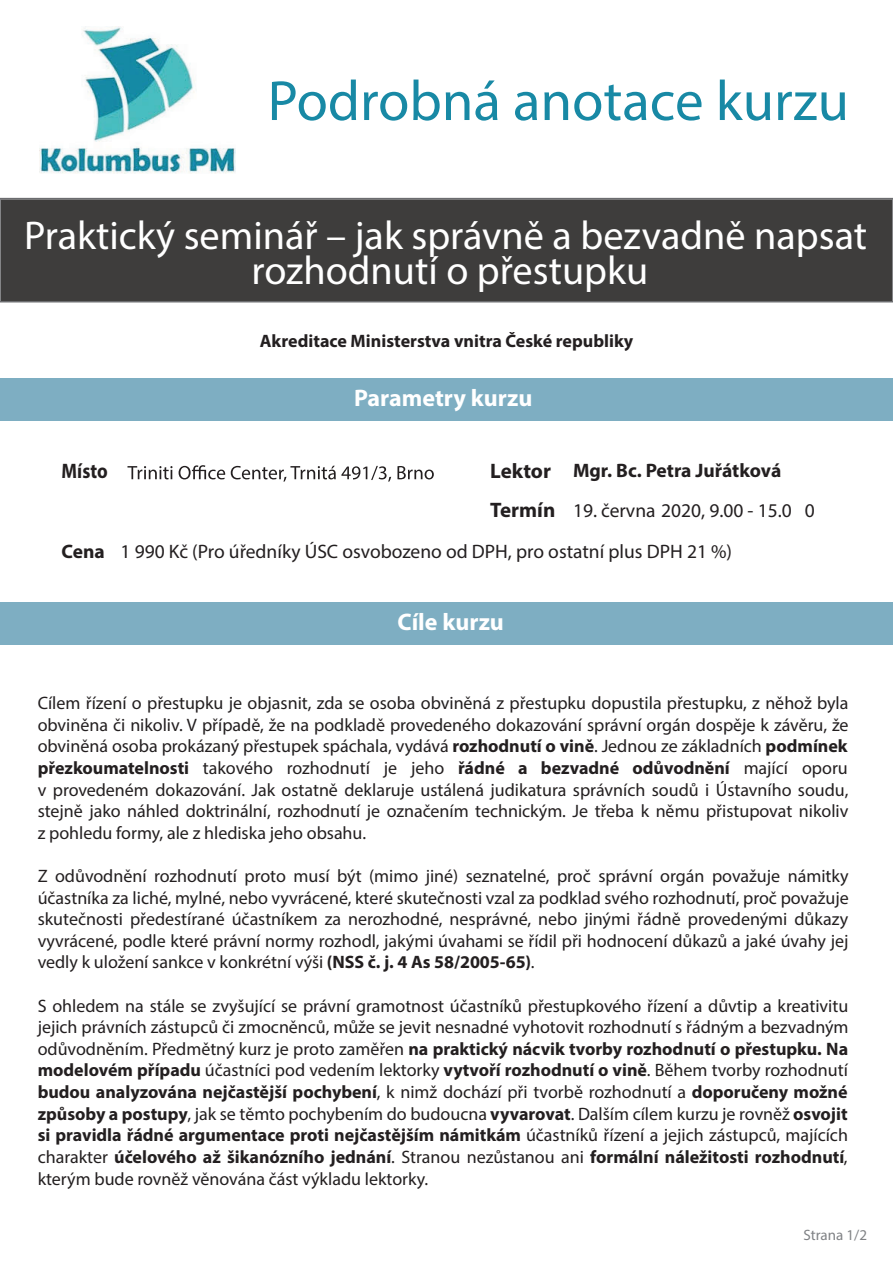
<style>
.page{position:relative;width:893px;height:1263px;background:#fff}
.page>*{position:absolute;margin:0;border:0;box-sizing:border-box;transform-origin:0 0}
.t1{font:57px "Myriad Pro";color:#1889a5}
.t2{font:40.2px/35.4px "Myriad Pro";color:#fff;text-align:center}
.t3{font:700 24px "Myriad Pro";color:#fff}
.t4{font:700 21px/39px "Myriad Pro";color:#231f20}
.t5{font:700 21px "Myriad Pro";color:#231f20;scale:.88 1}
.t6{font:19.5px "Myriad Pro";color:#231f20}
.t7{font:700 19.5px "Myriad Pro";color:#231f20}
.t8{font:18px/21.6px "Myriad Pro";color:#231f20;text-align:justify}
.t9{font:700 18px "Myriad Pro";color:#231f20}
.t10{font:15px "Myriad Pro";color:#808285}
.s1{font-weight:700}
</style>
<div class="page">
<div style="left:0;top:198px;width:893px;height:104px;background:#3e3d3c"></div>
<div style="left:0;top:379px;width:893px;height:42px;background:#7eaec2"></div>
<svg style="left:127px;top:465px;width:307px;height:17px"></svg>
<div style="left:0;top:603px;width:893px;height:42px;background:#7eaec2"></div>
<img style="left:39px;top:26px;width:197px;height:147px">
<h1 class="t1" style="left:268px;top:66px;width:583px">Podrobná anotace kurzu</h1>
<h2 class="t2" style="left:24px;top:217px;width:845px">Praktický seminář – jak správně a bezvadně napsat rozhodnutí o přestupku</h2>
<p class="t9" style="left:260px;top:330px;width:375px">Akreditace Ministerstva vnitra České republiky</p>
<h3 class="t3" style="left:354px;top:382px;width:180px">Parametry kurzu</h3>
<p class="t5" style="left:62px;top:457px;width:54px">Místo</p>
<p class="t4" style="left:490px;top:451px;width:67px">Lektor<br>Termín</p>
<p class="t7" style="left:573px;top:457px;width:210px">Mgr. Bc. Petra Juřátková</p>
<p class="t6" style="left:573px;top:498px;width:243px">19. června 2020, 9.00 - 15.0 0</p>
<p class="t6" style="left:62px;top:539px;width:672px"><span class="s1">Cena</span> 1 990 Kč (Pro úředníky ÚSC osvobozeno od DPH, pro ostatní plus DPH 21 %)</p>
<h3 class="t3" style="left:398px;top:606px;width:108px">Cíle kurzu</h3>
<p class="t8" style="left:38px;top:692px;width:812px">Cílem řízení o přestupku je objasnit, zda se osoba obviněná z přestupku dopustila přestupku, z něhož byla obviněna či nikoliv. V případě, že na podkladě provedeného dokazování správní orgán dospěje k závěru, že obviněná osoba prokázaný přestupek spáchala, vydává <span class="s1">rozhodnutí o vině</span>. Jednou ze základních <span class="s1">podmínek přezkoumatelnosti</span> takového rozhodnutí je jeho <span class="s1">řádné a bezvadné odůvodnění</span> mající oporu v provedeném dokazování. Jak ostatně deklaruje ustálená judikatura správních soudů i Ústavního soudu, stejně jako náhled doktrinální, rozhodnutí je označením technickým. Je třeba k němu přistupovat nikoliv z pohledu formy, ale z hlediska jeho obsahu.</p>
<p class="t8" style="left:38px;top:865px;width:813px">Z odůvodnění rozhodnutí proto musí být (mimo jiné) seznatelné, proč správní orgán považuje námitky účastníka za liché, mylné, nebo vyvrácené, které skutečnosti vzal za podklad svého rozhodnutí, proč považuje skutečnosti předestírané účastníkem za nerozhodné, nesprávné, nebo jinými řádně provedenými důkazy vyvrácené, podle které právní normy rozhodl, jakými úvahami se řídil při hodnocení důkazů a jaké úvahy jej vedly k uložení sankce v konkrétní výši <span class="s1">(NSS č. j. 4 As 58/2005-65)</span>.</p>
<p class="t8" style="left:38px;top:994px;width:812px">S ohledem na stále se zvyšující se právní gramotnost účastníků přestupkového řízení a důvtip a kreativitu jejich právních zástupců či zmocněnců, může se jevit nesnadné vyhotovit rozhodnutí s řádným a bezvadným odůvodněním. Předmětný kurz je proto zaměřen <span class="s1">na praktický nácvik tvorby rozhodnutí o přestupku. Na modelovém případu</span> účastníci pod vedením lektorky <span class="s1">vytvoří rozhodnutí o vině</span>. Během tvorby rozhodnutí <span class="s1">budou analyzována nejčastější pochybení</span>, k nimž dochází při tvorbě rozhodnutí a <span class="s1">doporučeny možné způsoby a postupy</span>, jak se těmto pochybením do budoucna <span class="s1">vyvarovat</span>. Dalším cílem kurzu je rovněž <span class="s1">osvojit si pravidla řádné argumentace proti nejčastějším námitkám</span> účastníků řízení a jejich zástupců, majících charakter <span class="s1">účelového až šikanózního jednání</span>. Stranou nezůstanou ani <span class="s1">formální náležitosti rozhodnutí</span>, kterým bude rovněž věnována část výkladu lektorky.</p>
<p class="t10" style="left:803px;top:1225px;width:65px">Strana 1/2</p>
</div>
